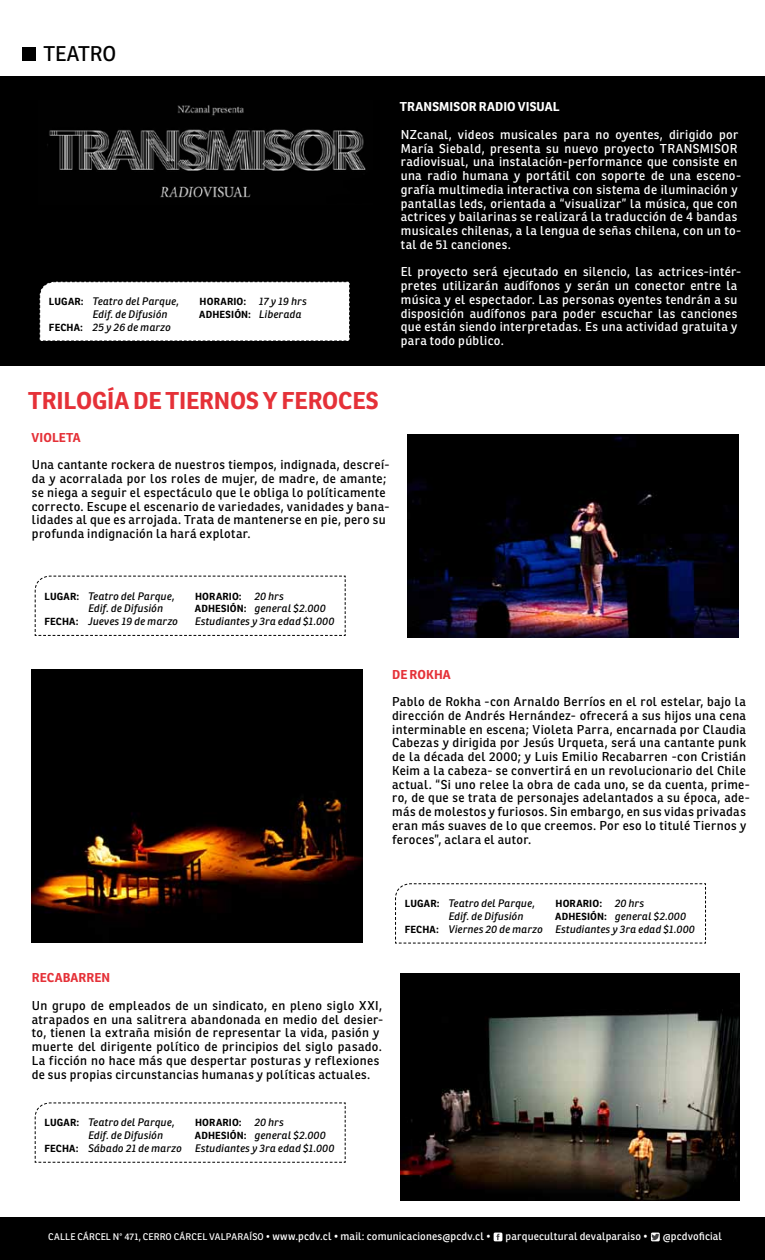
<style>
.page{position:relative;width:765px;height:1260px;background:#fff}
.page>*{position:absolute;margin:0;border:0;box-sizing:border-box;transform-origin:0 0}
.t1{font:700 23.62px "Ronnia";letter-spacing:-.005em;color:#e53138}
.t2{font:20.75px "Ronnia";color:#000}
.t3{font:12.5px/13.8px "Ronnia";letter-spacing:.03em;color:#000}
.t4{font:12.5px/13.8px "Ronnia";letter-spacing:.03em;color:#fff}
.t5{font:700 12.5px "Ronnia";letter-spacing:.005em;color:#e53138}
.t6{font:700 12.5px "Ronnia";letter-spacing:.01em;color:#fff}
.t7{font:italic 10.62px/12.8px "Ronnia";letter-spacing:.015em;color:#000}
.t8{font:10.62px "Ronnia";letter-spacing:.015em;color:#fff}
.t9{font:700 10px/12.8px "Ronnia";letter-spacing:.015em;color:#000}
.s1{font-weight:700;font-style:normal;font-size:10px}
.s2{font-weight:400;font-style:italic;font-size:10.62px}
.s3{font-size:9.38px}
.s4{font-size:10px}
</style>
<div class="page">
<div style="left:0;top:1218px;width:765px;height:42px;background:#000"></div>
<svg style="left:494px;top:1233px;width:8px;height:8px"></svg>
<svg style="left:497px;top:1234px;width:2px;height:6px"></svg>
<svg style="left:651px;top:1233px;width:8px;height:8px"></svg>
<div style="left:0;top:77px;width:765px;height:289px;background:#000"></div>
<div style="left:39px;top:281px;width:311px;height:60px;background:#fff"></div>
<img style="left:47px;top:105px;width:319px;height:93px">
<svg style="left:34px;top:575px;width:312px;height:61px"></svg>
<svg style="left:395px;top:883px;width:311px;height:61px"></svg>
<svg style="left:34px;top:1102px;width:312px;height:61px"></svg>
<img style="left:407px;top:435px;width:331px;height:203px">
<img style="left:31px;top:670px;width:331px;height:272px">
<img style="left:400px;top:973px;width:339px;height:227px">
<div style="left:22px;top:47px;width:14px;height:14px;background:#000"></div>
<h2 class="t2" style="left:43px;top:40px;width:75px">TEATRO</h2>
<p class="t7" style="left:49px;top:295px;width:131px"><span class="s1">LU GAR:</span> Teatro del Parque,</p>
<p class="t7" style="left:93px;top:308px;width:76px">Edif. de Difusión</p>
<p class="t7" style="left:49px;top:320px;width:123px"><span class="s1">FECHA:</span> 25 y 26 de marzo</p>
<p class="t9" style="left:199px;top:295px;width:109px">HORARIO: <span class="s2">17 y 19 hrs<br></span>ADHESIÓN</p>
<p class="t7" style="left:248px;top:308px;width:55px"><span class="s1">:</span> Liberada</p>
<p class="t6" style="left:400px;top:99px;width:161px">TRANSMISOR RADIO VISUAL</p>
<p class="t4" style="left:401px;top:127px;width:342px">NZcanal, videos musicales para no oyentes, dirigido por María Siebald, presenta su nuevo proyecto TRANSMISOR radiovisual, una instalación-performance que consiste en una radio humana y portátil con soporte de una esceno&shy;grafía multimedia interactiva con sistema de iluminación y pantallas leds, orientada a “visualizar” la música, que con actrices y bailarinas se realizará la traducción de 4 bandas musicales chilenas, a la lengua de señas chilena, con un to&shy;tal de 51 canciones.</p>
<p class="t4" style="left:401px;top:265px;width:342px">El proyecto será ejecutado en silencio, las actrices-intér&shy;pretes utilizarán audífonos y serán un conector entre la música y el espectador. Las personas oyentes tendrán a su disposición audífonos para poder escuchar las canciones que están siendo interpretadas. Es una actividad gratuita y para todo público.</p>
<h1 class="t1" style="left:28px;top:385px;width:281px">TRILOGÍA DE TIERNOS Y FERO</h1>
<h1 class="t1" style="left:338px;top:385px;width:42px">CES</h1>
<p class="t5" style="left:32px;top:430px;width:51px">VIOLETA</p>
<p class="t3" style="left:32px;top:458px;width:359px">Una cantante rockera de nuestros tiempos, indignada, descreí&shy;da y acorralada por los roles de mujer, de madre, de amante; se niega a seguir el espectáculo que le obliga lo políticamente correcto. Escupe el escenario de variedades, vanidades y bana&shy;lidades al que es arrojada. Trata de mantenerse en pie, pero su profunda indignación la hará explotar.</p>
<p class="t7" style="left:45px;top:589px;width:131px"><span class="s1">LU GAR:</span> Teatro del Parque,</p>
<p class="t7" style="left:88px;top:602px;width:76px">Edif. de Difusión</p>
<p class="t7" style="left:45px;top:615px;width:135px"><span class="s1">FECHA:</span> Jueves 19 de marzo</p>
<p class="t9" style="left:195px;top:590px;width:90px">HORARIO: <span class="s2">20 hrs<br></span>ADHESIÓN</p>
<p class="t7" style="left:195px;top:602px;width:141px;text-indent:49px"><span class="s1">:</span> general $2.000<br>Estudiantes y 3ra edad $1.000</p>
<p class="t5" style="left:392px;top:666px;width:60px">DE ROKHA</p>
<p class="t3" style="left:392px;top:695px;width:359px">Pablo de Rokha -con Arnaldo Berríos en el rol estelar, bajo la dirección de Andrés Hernández- ofrecerá a sus hijos una cena interminable en escena; Violeta Parra, encarnada por Claudia Cabezas y dirigida por Jesús Urqueta, será una cantante punk de la década del 2000; y Luis Emilio Recabarren -con Cristián Keim a la cabeza- se convertirá en un revolucionario del Chile actual. “Si uno relee la obra de cada uno, se da cuenta, prime&shy;ro, de que se trata de personajes adelantados a su época, ade&shy;más de molestos y furiosos. Sin embargo, en sus vidas privadas eran más suaves de lo que creemos. Por eso lo titulé Tiernos y feroces”, aclara el autor.</p>
<p class="t5" style="left:32px;top:970px;width:78px">RECABARREN</p>
<p class="t3" style="left:32px;top:998px;width:353px">Un grupo de empleados de un sindicato, en pleno siglo XXI, atrapados en una salitrera abandonada en medio del desier&shy;to, tienen la extraña misión de representar la vida, pasión y muerte del dirigente político de principios del siglo pasado.<br>La ficción no hace más que despertar posturas y reflexiones de sus propias circunstancias humanas y políticas actuales.</p>
<p class="t7" style="left:45px;top:1116px;width:131px"><span class="s1">LU GAR:</span> Teatro del Parque,</p>
<p class="t7" style="left:88px;top:1129px;width:76px">Edif. de Difusión</p>
<p class="t7" style="left:45px;top:1142px;width:139px"><span class="s1">FECHA:</span> Sábado 21 de marzo</p>
<p class="t9" style="left:195px;top:1116px;width:90px">HORARIO: <span class="s2">20 hrs<br></span>ADHESIÓN</p>
<p class="t7" style="left:195px;top:1129px;width:141px;text-indent:49px"><span class="s1">:</span> general $2.000<br>Estudiantes y 3ra edad $1.000</p>
<p class="t7" style="left:405px;top:897px;width:131px"><span class="s1">LU GAR:</span> Teatro del Parque,</p>
<p class="t7" style="left:448px;top:910px;width:76px">Edif. de Difusión</p>
<p class="t7" style="left:405px;top:922px;width:139px"><span class="s1">FECHA:</span> Viernes 20 de marzo</p>
<p class="t9" style="left:555px;top:897px;width:90px">HORARIO: <span class="s2">20 hrs<br></span>ADHESIÓN</p>
<p class="t7" style="left:555px;top:910px;width:141px;text-indent:49px"><span class="s1">:</span> general $2.000<br>Estudiantes y 3ra edad $1.000</p>
<p class="t8" style="left:48px;top:1230px;width:444px"><span class="s3">Calle Cárcel N° 471, cerro Cárcel Valparaíso</span> <span class="s4">•</span> www.pcdv.cl • mail: comunicaciones@pcdv.cl •</p>
<p class="t8" style="left:506px;top:1230px;width:144px">parquecultural devalparaiso •</p>
<p class="t8" style="left:663px;top:1230px;width:61px">@pcdvoficial</p>
</div>
